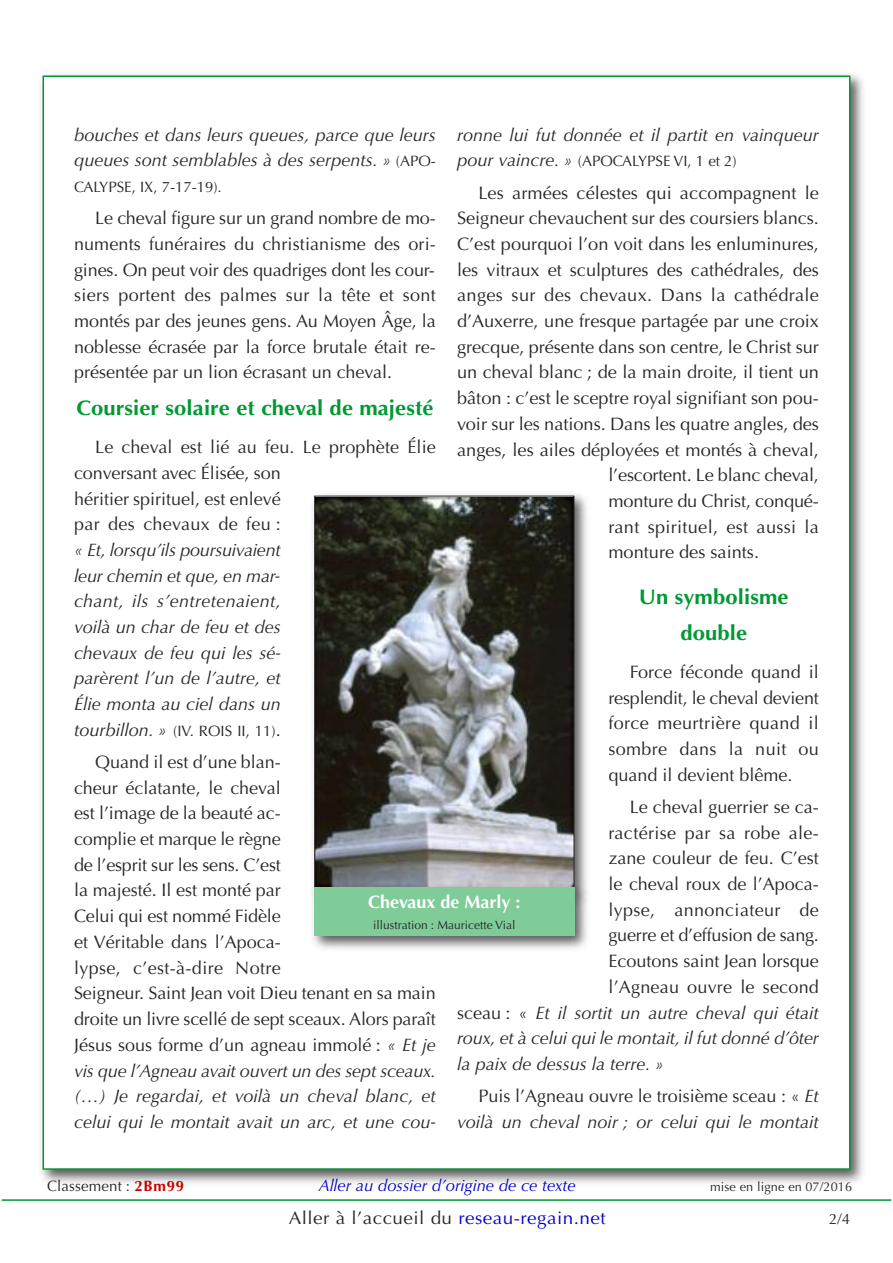
<style>
.page{position:relative;width:893px;height:1263px;background:#fff}
.page>*{position:absolute;margin:0;border:0;box-sizing:border-box;transform-origin:0 0}
.t1{font:700 21px/36.6px "Optima";letter-spacing:.005em;color:#093;text-align:center;scale:1.05 1}
.t2{font:18px/25.7px "Optima";color:#272526;text-align:justify}
.t3{font:italic 18px/25.7px "Optima";color:#272526}
.t4{font:18px "Optima";letter-spacing:.02em;color:#272526}
.t5{font:18px "Optima";letter-spacing:.025em;color:#272526;scale:1.05 1}
.t6{font:700 18px "Optima";color:#fff}
.t7{font:italic 16.5px "Optima";color:#00c}
.t8{font:15px "Optima";color:#272526}
.t9{font:12.75px "Optima";letter-spacing:.01em;color:#272526}
.t10{font:12px "Optima";color:#272526}
.s1{font-style:normal;font-size:15px}
.s2{font-style:italic;font-size:18px}
.s3{font-size:18px}
.s4{font-style:italic}
.s5{font-style:normal}
.s6{font-weight:700;color:#c00}
.s7{color:#00c}
</style>
<div class="page">
<hr style="left:2px;top:1199px;width:889px;height:2px;background:#093">
<img style="left:41px;top:73px;width:822px;height:1111px">
<div style="left:44px;top:77px;width:805px;height:1091px;background:#fff"></div>
<img style="left:312px;top:494px;width:275px;height:387px">
<img style="left:316px;top:498px;width:256px;height:383px">
<div style="left:314px;top:496px;width:260px;height:394px;border:1px solid #272526"></div>
<img style="left:312px;top:881px;width:276px;height:68px">
<div style="left:314px;top:887px;width:260px;height:49px;background:#80cc99"></div>
<p class="t3" style="left:74px;top:122px;width:363px">bouches et dans leurs queues, parce que leurs queues sont semblables à des serpents. » <span class="s1">(APO-</span></p>
<p class="t8" style="left:74px;top:178px;width:149px">CALYPSE, IX, 7-17-19).</p>
<p class="t2" style="left:74px;top:205px;width:363px;text-indent:21px">Le cheval figure sur un grand nombre de mo&shy;numents funéraires du christianisme des ori&shy;gines. On peut voir des quadriges dont les cour&shy;siers portent des palmes sur la tête et sont montés par des jeunes gens. Au Moyen Âge, la noblesse écrasée par la force brutale était re&shy;présentée par un lion écrasant un cheval.</p>
<p class="t1" style="left:76px;top:390px;width:342px">Coursier solaire et cheval de majesté</p>
<p class="t2" style="left:74px;top:435px;width:363px;text-align:left;text-indent:21px">Le cheval est lié au feu. Le prophète Élie conversant avec Élisée, son<br>héritier spirituel, est enlevé<br>par des chevaux de feu :</p>
<p class="t3" style="left:74px;top:537px;width:208px;text-align:justify">« Et, lorsqu’ils poursuivaient leur chemin et que, en mar&shy;chant, ils s’entretenaient, voilà un char de feu et des chevaux de feu qui les sé&shy;parèrent l’un de l’autre, et Élie monta au ciel dans un</p>
<p class="t8" style="left:74px;top:722px;width:208px"><span class="s2">tourbillon. »</span> (IV. ROIS II, 11)<span class="s3">.</span></p>
<p class="t2" style="left:74px;top:749px;width:363px;text-align:left;text-indent:21px">Quand il est d’une blan-<br>cheur éclatante, le cheval<br>est l’image de la beauté ac-<br>complie et marque le règne<br>de l’esprit sur les sens. C’est<br>la majesté. Il est monté par<br>Celui qui est nommé Fidèle<br>et Véritable dans l’Apoca-<br>lypse, c’est-à-dire Notre<br>Seigneur. Saint Jean voit Dieu tenant en sa main droite un livre scellé de sept sceaux. Alors paraît Jésus sous forme d’un agneau immolé : <span class="s4">« Et je vis que l’Agneau avait ouvert un des sept sceaux. (…) Je regardai, et voilà un cheval blanc, et celui qui le montait avait un arc, et une cou-</span></p>
<p class="t3" style="left:457px;top:122px;width:363px">ronne lui fut donnée et il partit en vainqueur</p>
<p class="t8" style="left:457px;top:153px;width:281px"><span class="s2">pour vaincre. »</span> (APOCALYPSE VI, 1 et 2)</p>
<p class="t2" style="left:478px;top:180px;width:342px">Les armées célestes qui accompagnent le</p>
<p class="t2" style="left:457px;top:206px;width:363px">Seigneur chevauchent sur des coursiers blancs.</p>
<p class="t2" style="left:457px;top:231px;width:363px">C’est pourquoi l’on voit dans les enluminures,</p>
<p class="t2" style="left:457px;top:257px;width:363px">les vitraux et sculptures des cathédrales, des</p>
<p class="t4" style="left:457px;top:285px;width:363px">anges sur des chevaux. Dans la cathédrale</p>
<p class="t2" style="left:457px;top:308px;width:363px">d’Auxerre, une fresque partagée par une croix</p>
<p class="t2" style="left:457px;top:334px;width:363px">grecque, présente dans son centre, le Christ sur</p>
<p class="t2" style="left:457px;top:360px;width:363px">un cheval blanc ; de la main droite, il tient un</p>
<p class="t2" style="left:457px;top:385px;width:363px">bâton : c’est le sceptre royal signifiant son pou-</p>
<p class="t2" style="left:457px;top:411px;width:363px">voir sur les nations. Dans les quatre angles, des</p>
<p class="t2" style="left:457px;top:437px;width:363px">anges, les ailes déployées et montés à cheval,</p>
<p class="t2" style="left:608px;top:463px;width:212px">l’escortent. Le blanc cheval,</p>
<p class="t2" style="left:608px;top:488px;width:212px">monture du Christ, conqué-</p>
<p class="t2" style="left:608px;top:514px;width:212px">rant spirituel, est aussi la</p>
<p class="t2" style="left:608px;top:540px;width:152px">monture des saints.</p>
<p class="t1" style="left:639px;top:578px;width:144px">Un symbolisme double</p>
<p class="t2" style="left:608px;top:659px;width:212px;text-indent:21px">Force féconde quand il resplendit, le cheval devient force meurtrière quand il sombre dans la nuit ou quand il devient blême.</p>
<p class="t2" style="left:630px;top:794px;width:191px">Le cheval guerrier se ca-</p>
<p class="t4" style="left:608px;top:822px;width:212px">ractérise par sa robe ale-</p>
<p class="t2" style="left:608px;top:846px;width:212px">zane couleur de feu. C’est</p>
<p class="t2" style="left:608px;top:871px;width:212px">le cheval roux de l’Apoca-</p>
<p class="t4" style="left:608px;top:899px;width:212px">lypse, annonciateur de</p>
<p class="t2" style="left:608px;top:923px;width:212px">guerre et d’effusion de sang.</p>
<p class="t2" style="left:608px;top:948px;width:212px">Ecoutons saint Jean lorsque</p>
<p class="t2" style="left:608px;top:974px;width:212px">l’Agneau ouvre le second</p>
<p class="t3" style="left:457px;top:1000px;width:363px"><span class="s5">sceau : «</span> Et il sortit un autre cheval qui était</p>
<p class="t3" style="left:457px;top:1026px;width:363px">roux, et à celui qui le montait, il fut donné d’ôter</p>
<p class="t3" style="left:457px;top:1051px;width:208px">la paix de dessus la terre. »</p>
<p class="t3" style="left:457px;top:1083px;width:363px;text-align:right"><span class="s5">Puis l’Agneau ouvre le troisième sceau : «</span> Et voilà un cheval noir ; or celui qui le montait</p>
<p class="t6" style="left:368px;top:892px;width:154px">Chevaux de Marly :</p>
<p class="t10" style="left:373px;top:917px;width:144px">illustration : Mauricette Vial</p>
<p class="t8" style="left:47px;top:1177px;width:139px">Classement : <span class="s6">2Bm99</span></p>
<p class="t7" style="left:319px;top:1175px;width:259px">Aller au dossier d’origine de ce texte</p>
<p class="t9" style="left:710px;top:1179px;width:144px">mise en ligne en 07/2016</p>
<p class="t5" style="left:289px;top:1207px;width:303px">Aller à l’accueil du <span class="s7">reseau-regain.net</span></p>
<p class="t8" style="left:829px;top:1210px;width:22px">2/4</p>
</div>
